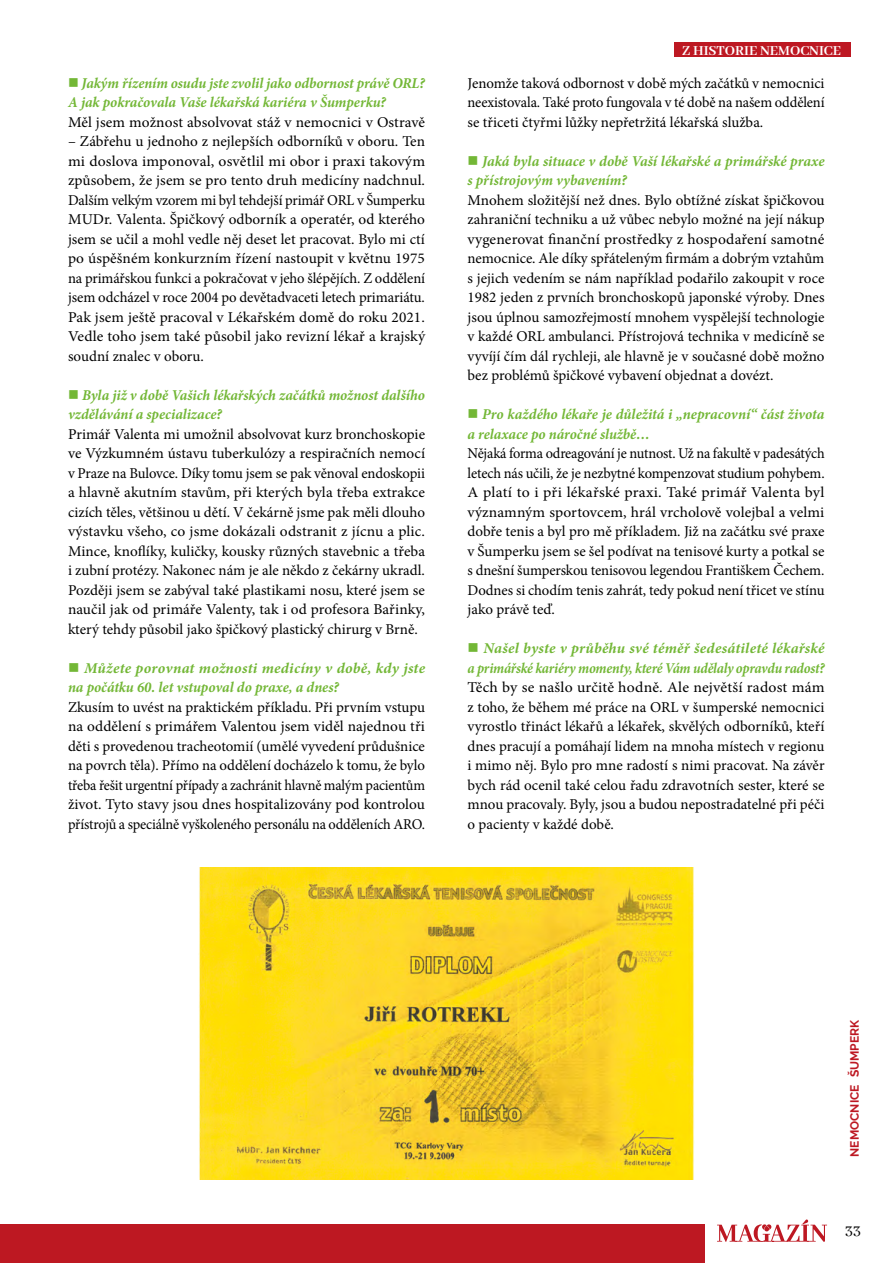
<style>
.page{position:relative;width:893px;height:1263px;background:#fff}
.page>*{position:absolute;margin:0;border:0;box-sizing:border-box;transform-origin:0 0}
.t1{font:16.5px "Abhaya Libre";color:#000}
.t2{font:15px/19.5px "Minion Pro";color:#000;text-align:justify}
.t3{font:15px/19.5px "Minion Pro";color:#000;text-align:justify;scale:.96 1}
.t4{font:italic 700 15px/19.5px "Minion Pro";color:#73b736}
.t5{font:15px/19.5px "Minion Pro";color:#000;text-align:justify;scale:1.05 1}
.t6{font:italic 700 15px/19.5px "Minion Pro";color:#73b736;scale:.96 1}
.t7{font:700 15px "Abhaya Libre";color:#fff}
.t8{font:700 12px "Raleway";color:#bd1822}
</style>
<div class="page">
<svg style="left:717px;top:1219px;width:110px;height:23px"></svg>
<div style="left:0;top:1225px;width:704px;height:38px;background:#bd1822"></div>
<div style="left:674px;top:43px;width:176px;height:14px;background:#bd1822"></div>
<img style="left:199px;top:868px;width:495px;height:312px">
<p class="t6" style="left:68px;top:73px;width:373px">■ Jakým řízením osudu jste zvolil jako odbornost právě ORL?<br>A jak pokračovala Vaše lékařská kariéra v Šumperku?</p>
<p class="t2" style="left:68px;top:112px;width:359px">Měl jsem možnost absolvovat stáž v nemocnici v Ostravě</p>
<p class="t2" style="left:68px;top:132px;width:359px">– Zábřehu u jednoho z nejlepších odborníků v oboru. Ten mi doslova imponoval, osvětlil mi obor i praxi takovým způsobem, že jsem se pro tento druh medicíny nadchnul.<br>Dalším velkým vzorem mi byl tehdejší primář ORL v Šumperku MUDr. Valenta. Špičkový odborník a operatér, od kterého jsem se učil a mohl vedle něj deset let pracovat. Bylo mi ctí po úspěšném konkurzním řízení nastoupit v květnu 1975 na primářskou funkci a pokračovat v jeho šlépějích. Z oddělení jsem odcházel v roce 2004 po devětadvaceti letech primariátu.<br>Pak jsem ještě pracoval v Lékařském domě do roku 2021.<br>Vedle toho jsem také působil jako revizní lékař a krajský soudní znalec v oboru.</p>
<p class="t4" style="left:68px;top:385px;width:358px">■ Byla již v době Vašich lékařských začátků možnost dalšího vzdělávání a specializace?</p>
<p class="t2" style="left:68px;top:424px;width:359px">Primář Valenta mi umožnil absolvovat kurz bronchoskopie ve Výzkumném ústavu tuberkulózy a respiračních nemocí v Praze na Bulovce. Díky tomu jsem se pak věnoval endoskopii a hlavně akutním stavům, při kterých byla třeba extrakce cizích těles, většinou u dětí. V čekárně jsme pak měli dlouho výstavku všeho, co jsme dokázali odstranit z jícnu a plic.<br>Mince, knoflíky, kuličky, kousky různých stavebnic a třeba i zubní protézy. Nakonec nám je ale někdo z čekárny ukradl.<br>Později jsem se zabýval také plastikami nosu, které jsem se naučil jak od primáře Valenty, tak i od profesora Bařinky, který tehdy působil jako špičkový plastický chirurg v Brně.</p>
<p class="t4" style="left:68px;top:658px;width:359px">■ Můžete porovnat možnosti medicíny v době, kdy jste na počátku 60. let vstupoval do praxe, a dnes?</p>
<p class="t2" style="left:68px;top:697px;width:359px">Zkusím to uvést na praktickém příkladu. Při prvním vstupu na oddělení s primářem Valentou jsem viděl najednou tři děti s provedenou tracheotomií (umělé vyvedení průdušnice na povrch těla). Přímo na oddělení docházelo k tomu, že bylo třeba řešit urgentní případy a zachránit hlavně malým pacientům život. Tyto stavy jsou dnes hospitalizovány pod kontrolou přístrojů a speciálně vyškoleného personálu na odděleních ARO.</p>
<p class="t7" style="left:682px;top:42px;width:161px">Z HISTORIE NEMOCNICE</p>
<p class="t2" style="left:468px;top:73px;width:359px">Jenomže taková odbornost v době mých začátků v nemocnici neexistovala. Také proto fungovala v té době na našem oddělení se třiceti čtyřmi lůžky nepřetržitá lékařská služba.</p>
<p class="t4" style="left:468px;top:151px;width:358px">■ Jaká byla situace v době Vaší lékařské a primářské praxe s přístrojovým vybavením?</p>
<p class="t2" style="left:468px;top:190px;width:359px">Mnohem složitější než dnes. Bylo obtížné získat špičkovou zahraniční techniku a už vůbec nebylo možné na její nákup vygenerovat finanční prostředky z hospodaření samotné nemocnice. Ale díky spřáteleným firmám a dobrým vztahům s jejich vedením se nám například podařilo zakoupit v roce 1982 jeden z prvních bronchoskopů japonské výroby. Dnes jsou úplnou samozřejmostí mnohem vyspělejší technologie v každé ORL ambulanci. Přístrojová technika v medicíně se vyvíjí čím dál rychleji, ale hlavně je v současné době možno bez problémů špičkové vybavení objednat a dovézt.</p>
<p class="t4" style="left:468px;top:404px;width:358px">■ Pro každého lékaře je důležitá i „nepracovní“ část života a relaxace po náročné službě…</p>
<p class="t3" style="left:468px;top:444px;width:373px">Nějaká forma odreagování je nutnost. Už na fakultě v padesátých letech nás učili, že je nezbytné kompenzovat studium pohybem.<br>A platí to i při lékařské praxi. Také primář Valenta byl významným sportovcem, hrál vrcholově volejbal a velmi dobře tenis a byl pro mě příkladem. Již na začátku své praxe v Šumperku jsem se šel podívat na tenisové kurty a potkal se s dnešní šumperskou tenisovou legendou Františkem Čechem.<br>Dodnes si chodím tenis zahrát, tedy pokud není třicet ve stínu jako právě teď.</p>
<p class="t4" style="left:468px;top:638px;width:359px">■ Našel byste v průběhu své téměř šedesátileté lékařské a primářské kariéry momenty, které Vám udělaly opravdu radost?</p>
<p class="t5" style="left:468px;top:678px;width:342px">Těch by se našlo určitě hodně. Ale největší radost mám z toho, že během mé práce na ORL v šumperské nemocnici vyrostlo třináct lékařů a lékařek, skvělých odborníků, kteří dnes pracují a pomáhají lidem na mnoha místech v regionu i mimo něj. Bylo pro mne radostí s nimi pracovat. Na závěr bych rád ocenil také celou řadu zdravotních sester, které se mnou pracovaly. Byly, jsou a budou nepostradatelné při péči o pacienty v každé době.</p>
<p class="t8" style="left:848px;top:1157px;width:138px;rotate:-90deg">NEMOCNICE ŠUMPERK</p>
<p class="t1" style="left:845px;top:1221px;width:18px">33</p>
</div>
